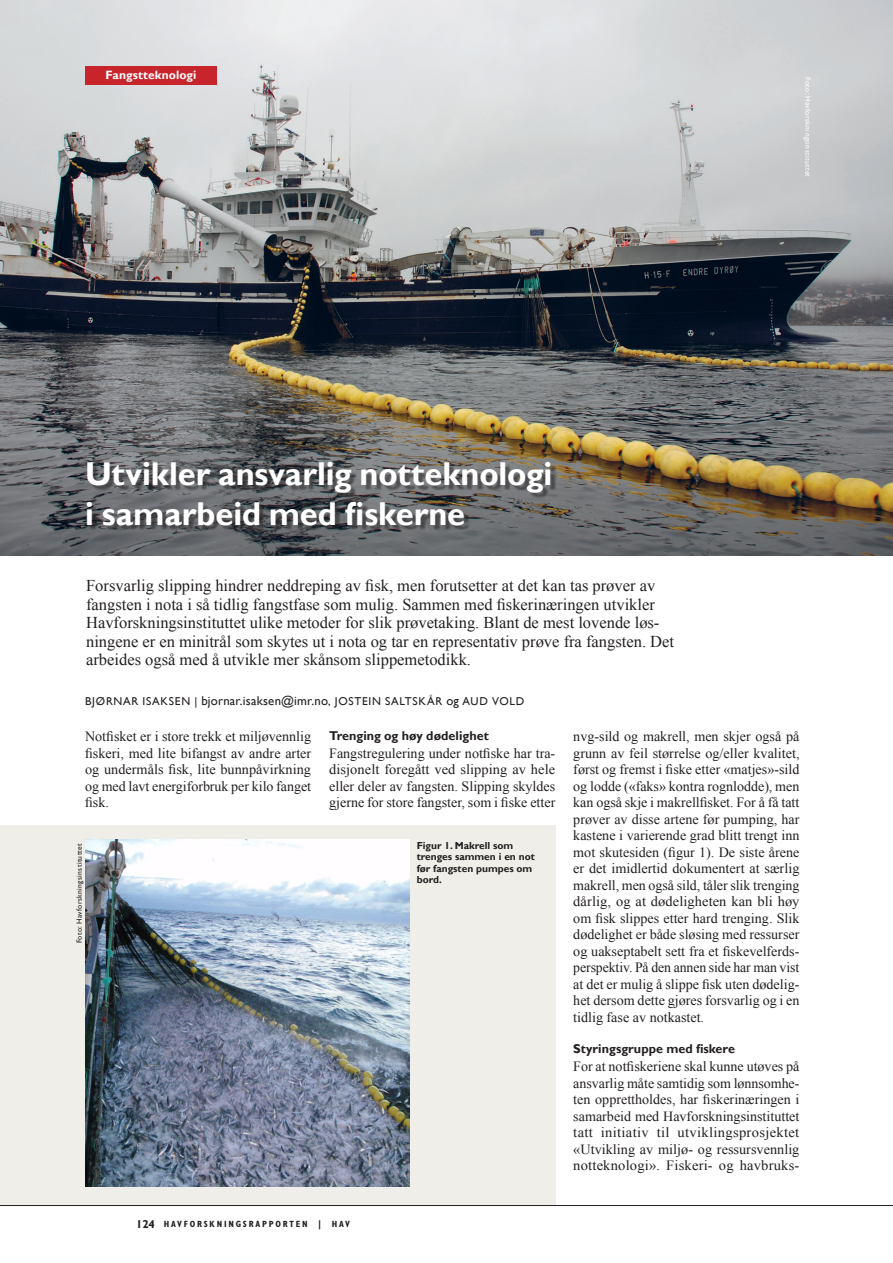
<style>
.page{position:relative;width:893px;height:1263px;background:#fff}
.page>*{position:absolute;margin:0;border:0;box-sizing:border-box;transform-origin:0 0}
.t1{font:700 33px/39.6px "Gill Sans";letter-spacing:-.005em;color:#fff}
.t2{font:16.5px/18.5px "Times New Roman";color:#231f20}
.t3{font:14.1px/16.5px "Times New Roman";color:#231f20;text-align:justify}
.t4{font:700 12.75px "Gill Sans";letter-spacing:.005em;color:#231f20}
.t5{font:700 12px "Gill Sans";letter-spacing:.01em;color:#fff}
.t6{font:11.4px "Gill Sans";letter-spacing:.065em;color:#231f20}
.t7{font:700 11.4px "Gill Sans";color:#231f20}
.t8{font:700 10.2px/11.2px "Gill Sans";color:#231f20}
.t9{font:700 condensed 9px "Gill Sans";letter-spacing:.2em;color:#231f20}
.t10{font:7.5px "Gill Sans";letter-spacing:.05em;color:#fff}
.t11{font:7.5px "Gill Sans";letter-spacing:.05em;color:#231f20}
.s1{font-size:12.75px}
.s2{font-stretch:condensed;font-size:9px}
</style>
<div class="page">
<hr style="left:0;top:1205px;width:893px;height:1px;background:#231f20">
<div style="left:0;top:825px;width:555px;height:380px;background:#efeee8"></div>
<img style="left:0;top:0;width:893px;height:556px">
<div style="left:89px;top:464px;width:468px;height:67px;background:#231f20;opacity:.52"></div>
<img style="left:85px;top:840px;width:325px;height:347px">
<div style="left:85px;top:67px;width:132px;height:18px;background:#c8242b"></div>
<p class="t5" style="left:105px;top:68px;width:93px">Fangstteknologi</p>
<h1 class="t1" style="left:85px;top:455px;width:469px">Utvikler ansvarlig notteknologi i samarbeid med fiskerne</h1>
<p class="t2" style="left:86px;top:576px;width:589px">Forsvarlig slipping hindrer neddreping av fisk, men forutsetter at det kan tas prøver av fangsten i nota i så tidlig fangstfase som mulig. Sammen med fiskerinæringen utvikler Havforskningsinstituttet ulike metoder for slik prøvetaking. Blant de mest lovende løs&shy;ningene er en minitrål som skytes ut i nota og tar en representativ prøve fra fangsten. Det arbeides også med å utvikle mer skånsom slippemetodikk.</p>
<p class="t6" style="left:85px;top:694px;width:21px">BJØRN</p>
<p class="t6" style="left:123px;top:694px;width:403px">AR ISAKSEN | <span class="s1">bjornar.isaksen@imr.no</span>, JOSTEIN SALTSKÅR <span class="s1">og</span> AUD VOL D</p>
<p class="t10" style="left:812px;top:77px;width:102px;rotate:90deg">Foto: Havforskningsinstituttet</p>
<p class="t3" style="left:85px;top:728px;width:228px">Notfisket er i store trekk et miljøvennlig fiskeri, med lite bifangst av andre arter og undermåls fisk, lite bunnpåvirkning og med lavt energiforbruk per kilo fanget fisk.</p>
<p class="t4" style="left:329px;top:728px;width:161px">Trenging og høy dødelighet</p>
<p class="t3" style="left:329px;top:744px;width:228px">Fangstregulering under notfiske har tra&shy;disjonelt foregått ved slipping av hele eller deler av fangsten. Slipping skyldes gjerne for store fangster, som i fiske etter</p>
<p class="t11" style="left:75px;top:943px;width:102px;rotate:-90deg">Foto: Havforskningsinstituttet</p>
<p class="t8" style="left:417px;top:840px;width:120px">Figur 1. Makrell som trenges sammen i en not før fangsten pumpes om bord.</p>
<p class="t3" style="left:573px;top:728px;width:228px">nvg-sild og makrell, men skjer også på grunn av feil størrelse og/eller kvalitet, først og fremst i fiske etter «matjes»-sild og lodde («faks» kontra rognlodde), men kan også skje i makrellfisket. For å få tatt prøver av disse artene før pumping, har kastene i varierende grad blitt trengt inn mot skutesiden (figur 1). De siste årene er det imidlertid dokumentert at særlig makrell, men også sild, tåler slik trenging dårlig, og at dødeligheten kan bli høy om fisk slippes etter hard trenging. Slik dødelighet er både sløsing med ressurser og uakseptabelt sett fra et fiskevelferds&shy;perspektiv. På den annen side har man vist at det er mulig å slippe fisk uten dødelig&shy;het dersom dette gjøres forsvarlig og i en tidlig fase av notkastet.</p>
<p class="t4" style="left:573px;top:1041px;width:163px">Styringsgruppe med fiskere</p>
<p class="t3" style="left:573px;top:1058px;width:228px">For at notfiskeriene skal kunne utøves på ansvarlig måte samtidig som lønnsomhe&shy;ten opprettholdes, har fiskerinæringen i samarbeid med Havforskningsinstituttet tatt initiativ til utviklingsprosjektet «Utvikling av miljø- og ressursvennlig notteknologi». Fiskeri- og havbruks-</p>
<p class="t7" style="left:136px;top:1217px;width:35px">124 <span class="s2">HAV</span></p>
<p class="t9" style="left:184px;top:1218px;width:168px">FORSKNINGSRAPPORTEN | HAV</p>
</div>
